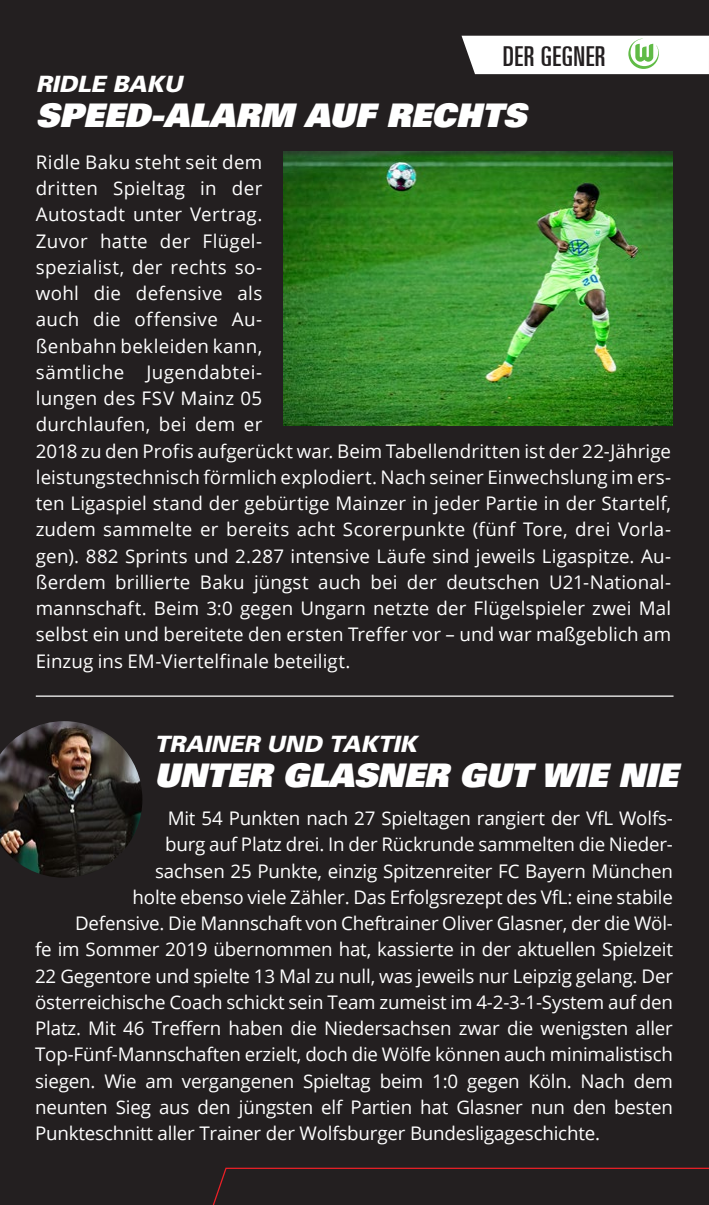
<style>
.page{position:relative;width:709px;height:1205px;background:#231f20}
.page>*{position:absolute;margin:0;border:0;box-sizing:border-box;transform-origin:0 0}
.Headline_30_pt{font:italic 900 32.5px "Univers";letter-spacing:-.01em;color:#fff}
.Headline_30_pt-2{font:ultra-condensed 27.5px "Univers LT";letter-spacing:.02em;color:#231f20}
.Headline_30_pt-3{font:italic 900 22.5px "Univers";letter-spacing:-.01em;color:#fff}
.Fließtext{font:18.75px "Open Sans";letter-spacing:-.01em;color:#fff}
.Fließtext-2{font:18.75px/26.2px "Open Sans";letter-spacing:.01em;color:#fff}
</style>
<div class="page">
<img style="left:283px;top:151px;width:389px;height:274px">
<svg style="left:212px;top:1167px;width:497px;height:38px"></svg>
<hr style="left:36px;top:695px;width:637px;height:2px;background:#fff">
<img style="left:0;top:721px;width:142px;height:157px">
<svg style="left:461px;top:36px;width:248px;height:38px;background:#f2f5f0"></svg>
<p class="Headline_30_pt-2" style="left:503px;top:41px;width:104px">DER GEGNER</p>
<p class="Headline_30_pt-3" style="left:36px;top:70px;width:148px">RIDLE BAKU</p>
<p class="Headline_30_pt" style="left:36px;top:94px;width:492px">SPEED-ALARM AUF RECHTS</p>
<p class="Fließtext-2" style="left:36px;top:148px;width:637px">Ridle Baku steht seit dem<br>dritten Spieltag in der<br>Autostadt unter Vertrag.<br>Zuvor hatte der Flügel-<br>spezialist, der rechts so-<br>wohl die defensive als<br>auch die offensive Au-<br>ßenbahn bekleiden kann,<br>sämtliche Jugendabtei-<br>lungen des FSV Mainz 05<br>durchlaufen, bei dem er<br>2018 zu den Profis aufgerückt war. Beim Tabellendritten ist der 22-Jährige leistungstechnisch förmlich explodiert. Nach seiner Einwechslung im ers&shy;ten Ligaspiel stand der gebürtige Mainzer in jeder Partie in der Startelf, zudem sammelte er bereits acht Scorerpunkte (fünf Tore, drei Vorla&shy;gen). 882 Sprints und 2.287 intensive Läufe sind jeweils Ligaspitze. Au&shy;ßerdem brillierte Baku jüngst auch bei der deutschen U21-National&shy;mannschaft. Beim 3:0 gegen Ungarn netzte der Flügelspieler zwei Mal selbst ein und bereitete den ersten Treffer vor – und war maßgeblich am Einzug ins EM-Viertelfinale beteiligt.</p>
<p class="Headline_30_pt-3" style="left:154px;top:730px;width:264px">TRAINER UND TAKTIK</p>
<p class="Headline_30_pt" style="left:154px;top:753px;width:524px">UNTER GLASNER GUT WIE NIE</p>
<p class="Fließtext" style="left:168px;top:805px;width:507px">Mit 54 Punkten nach 27 Spieltagen rangiert der VfL Wolfs-</p>
<p class="Fließtext" style="left:165px;top:832px;width:509px">burg auf Platz drei. In der Rückrunde sammelten die Nieder-</p>
<p class="Fließtext" style="left:155px;top:858px;width:519px">sachsen 25 Punkte, einzig Spitzenreiter FC Bayern München</p>
<p class="Fließtext" style="left:133px;top:884px;width:542px">holte ebenso viele Zähler. Das Erfolgsrezept des VfL: eine stabile</p>
<p class="Fließtext" style="left:75px;top:910px;width:599px">Defensive. Die Mannschaft von Cheftrainer Oliver Glasner, der die Wöl-</p>
<p class="Fließtext" style="left:35px;top:937px;width:639px">fe im Sommer 2019 übernommen hat, kassierte in der aktuellen Spielzeit</p>
<p class="Fließtext" style="left:35px;top:963px;width:639px">22 Gegentore und spielte 13 Mal zu null, was jeweils nur Leipzig gelang. Der</p>
<p class="Fließtext" style="left:35px;top:989px;width:639px">österreichische Coach schickt sein Team zumeist im 4-2-3-1-System auf den</p>
<p class="Fließtext" style="left:35px;top:1015px;width:639px">Platz. Mit 46 Treffern haben die Niedersachsen zwar die wenigsten aller</p>
<p class="Fließtext" style="left:35px;top:1042px;width:639px">Top-Fünf-Mannschaften erzielt, doch die Wölfe können auch minimalistisch</p>
<p class="Fließtext" style="left:35px;top:1068px;width:639px">siegen. Wie am vergangenen Spieltag beim 1:0 gegen Köln. Nach dem</p>
<p class="Fließtext" style="left:35px;top:1094px;width:639px">neunten Sieg aus den jüngsten elf Partien hat Glasner nun den besten</p>
<p class="Fließtext" style="left:35px;top:1120px;width:566px">Punkteschnitt aller Trainer der Wolfsburger Bundesligageschichte.</p>
</div>
